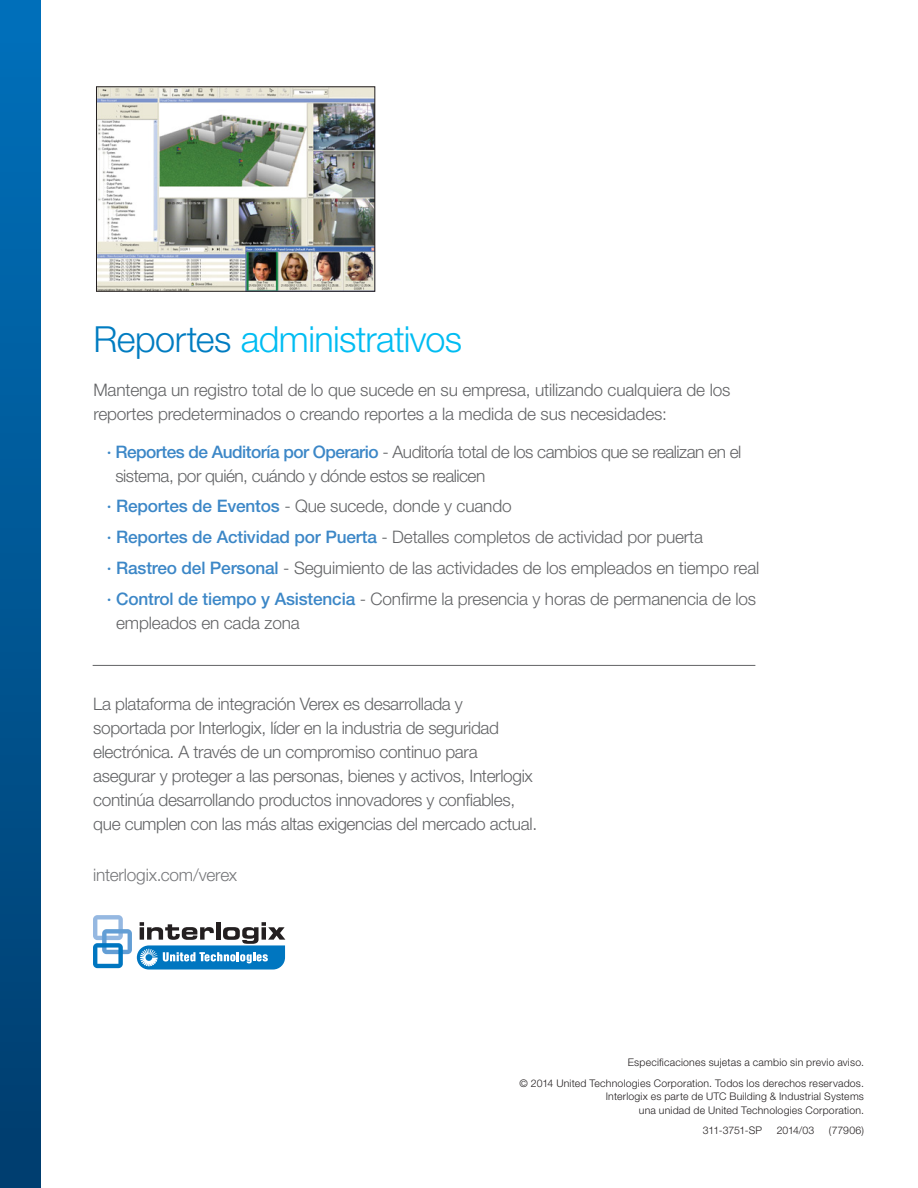
<style>
.page{position:relative;width:918px;height:1188px;background:#fff}
.page>*{position:absolute;margin:0;border:0;box-sizing:border-box;transform-origin:0 0}
.t1{font:300 36px "Helvetica Neue LT Std";letter-spacing:-.015em;color:#00bcf2}
.t2{font:300 17.25px/24px "Helvetica Neue LT Std";letter-spacing:-.02em;color:#636466}
.t3{font:300 17.25px "Helvetica Neue LT Std";letter-spacing:-.01em;color:#77787b}
.t4{font:300 10.5px/20.2px "Helvetica Neue LT Std";letter-spacing:.02em;color:#231f20;text-align:right}
.t5{font:300 10.5px "Helvetica Neue LT Std";letter-spacing:-.025em;color:#231f20}
.s1{color:#007cc1}
.s2{font-weight:500;color:#3c87c7}
</style>
<div class="page">
<div style="left:0;top:0;width:40px;height:1188px;background:linear-gradient(to bottom,#0070bb,#003d6d)"></div>
<img style="left:98px;top:88px;width:275px;height:202px">
<div style="left:96px;top:86px;width:279px;height:206px;border:1px solid #231f20"></div>
<hr style="left:93px;top:665px;width:662px;height:1px;background:#636466">
<svg style="left:93px;top:915px;width:192px;height:55px"></svg>
<h1 class="t1" style="left:93px;top:326px;width:370px"><span class="s1">Reportes</span> administrativos</h1>
<p class="t2" style="left:93px;top:380px;width:639px">Mantenga un registro total de lo que sucede en su empresa, utilizando cualquiera de los reportes predeterminados o creando reportes a la medida de sus necesidades:</p>
<p class="t2" style="left:115px;top:441px;width:627px;text-indent:-9px"><span class="s2">· Reportes de Auditoría por Operario</span> - Auditoría total de los cambios que se realizan en el sistema, por quién, cuándo y dónde estos se realicen</p>
<p class="t2" style="left:107px;top:493px;width:654px;line-height:30.8px"><span class="s2">· Reportes de Eventos</span> - Que sucede, donde y cuando<br><span class="s2">· Reportes de Actividad por Puerta</span> - Detalles completos de actividad por puerta<br><span class="s2">· Rastreo del Personal</span> - Seguimiento de las actividades de los empleados en tiempo real <span class="s2">· Control de tiempo y Asistencia</span> - Confirme la presencia y horas de permanencia de los</p>
<p class="t2" style="left:116px;top:612px;width:185px">empleados en cada zona</p>
<p class="t2" style="left:93px;top:694px;width:445px">La plataforma de integración Verex es desarrollada y soportada por Interlogix, líder en la industria de seguridad electrónica. A través de un compromiso continuo para asegurar y proteger a las personas, bienes y activos, Interlogix continúa desarrollando productos innovadores y confiables, que cumplen con las más altas exigencias del mercado actual.</p>
<p class="t3" style="left:93px;top:868px;width:146px">interlogix.com/verex</p>
<p class="t4" style="left:520px;top:1054px;width:346px">Especificaciones sujetas a cambio sin previo aviso.<br>© 2014 United Technologies Corporation. Todos los derechos reservados.</p>
<p class="t4" style="left:606px;top:1091px;width:260px;line-height:13.5px">Interlogix es parte de UTC Building &amp; Industrial Systems una unidad de United Technologies Corporation.</p>
<p class="t5" style="left:703px;top:1126px;width:61px">311-3751-SP</p>
<p class="t4" style="left:777px;top:1121px;width:39px">2014/03</p>
<p class="t4" style="left:829px;top:1121px;width:37px">(77906)</p>
</div>
